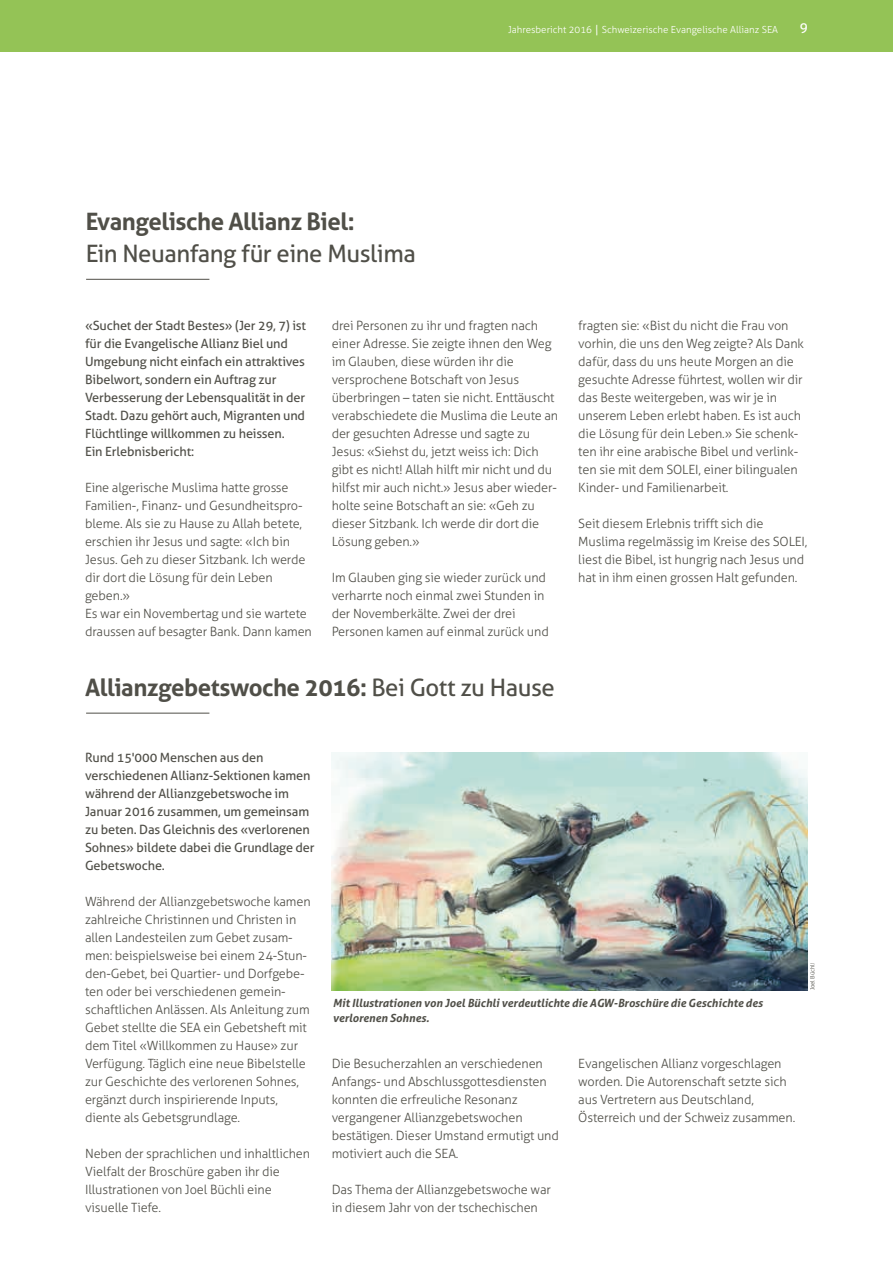
<style>
.page{position:relative;width:893px;height:1263px;background:#fff}
.page>*{position:absolute;margin:0;border:0;box-sizing:border-box;transform-origin:0 0}
.t1{font:700 24px "Aller";letter-spacing:-.02em;color:#504f48}
.t2{font:24px "Aller";letter-spacing:-.02em;color:#504f48}
.t3{font:13.5px "Aller";color:#fff}
.t4{font:300 12.75px/18px "Aller";letter-spacing:-.01em;color:#504f48}
.t5{font:12.75px/18px "Aller";letter-spacing:-.01em;color:#504f48}
.t6{font:italic 700 11.25px/15px "Aller";color:#504f48}
.t7{font:300 9.75px "Aller";color:#fff}
.t8{font:300 6px "Aller";letter-spacing:-.02em;color:#504f48}
.s1{font-family:"Kristen ITC";font-weight:400}
.s2{font-weight:400}
</style>
<div class="page">
<div style="left:0;top:0;width:893px;height:52px;background:#94c356"></div>
<hr style="left:86px;top:279px;width:123px;height:1px;background:#504f48">
<hr style="left:86px;top:713px;width:123px;height:1px;background:#504f48">
<img style="left:332px;top:753px;width:476px;height:237px">
<h1 class="t1" style="left:85px;top:207px;width:271px">Evangelische Allianz Biel:</h1>
<h1 class="t2" style="left:85px;top:238px;width:332px">Ein Neuanfang für eine Muslima</h1>
<p class="t7" style="left:508px;top:23px;width:272px">Jahresbericht 2016 <span class="s1">|</span> Schweizerische Evangelische Allianz SEA</p>
<p class="t3" style="left:800px;top:19px;width:10px">9</p>
<p class="t5" style="left:85px;top:316px;width:223px">«Suchet der Stadt Bestes» (Jer 29, 7) ist für die Evangelische Allianz Biel und Umgebung nicht einfach ein attraktives Bibelwort, sondern ein Auftrag zur Verbesserung der Lebensqualität in der Stadt. Dazu gehört auch, Migranten und Flüchtlinge willkommen zu heissen.<br>Ein Erlebnisbericht:</p>
<p class="t4" style="left:85px;top:478px;width:228px">Eine algerische Muslima hatte grosse Familien-, Finanz- und Gesundheitspro&shy;bleme. Als sie zu Hause zu Allah betete, erschien ihr Jesus und sagte: «Ich bin Jesus. Geh zu dieser Sitzbank. Ich werde dir dort die Lösung für dein Leben geben.»<br>Es war ein Novembertag und sie wartete draussen auf besagter Bank. Dann kamen</p>
<p class="t4" style="left:332px;top:316px;width:228px">drei Personen zu ihr und fragten nach einer Adresse. Sie zeigte ihnen den Weg im Glauben, diese würden ihr die versprochene Botschaft von Jesus überbringen – taten sie nicht. Enttäuscht verabschiedete die Muslima die Leute an der gesuchten Adresse und sagte zu Jesus: «Siehst du, jetzt weiss ich: Dich gibt es nicht! Allah hilft mir nicht und du hilfst mir auch nicht.» Jesus aber wieder&shy;holte seine Botschaft an sie: «Geh zu dieser Sitzbank. Ich werde dir dort die Lösung geben.»</p>
<p class="t4" style="left:332px;top:568px;width:219px">Im Glauben ging sie wieder zurück und verharrte noch einmal zwei Stunden in der Novemberkälte. Zwei der drei Personen kamen auf einmal zurück und</p>
<h1 class="t1" style="left:85px;top:673px;width:471px">Allianzgebetswoche 2016: <span class="s2">Bei Gott zu Hause</span></h1>
<p class="t4" style="left:578px;top:316px;width:227px">fragten sie: «Bist du nicht die Frau von vorhin, die uns den Weg zeigte? Als Dank dafür, dass du uns heute Morgen an die gesuchte Adresse führtest, wollen wir dir das Beste weitergeben, was wir je in unserem Leben erlebt haben. Es ist auch die Lösung für dein Leben.» Sie schenk&shy;ten ihr eine arabische Bibel und verlink&shy;ten sie mit dem SOLEI, einer bilingualen Kinder- und Familienarbeit.</p>
<p class="t4" style="left:578px;top:514px;width:231px">Seit diesem Erlebnis trifft sich die Muslima regelmässig im Kreise des SOLEI, liest die Bibel, ist hungrig nach Jesus und hat in ihm einen grossen Halt gefunden.</p>
<p class="t5" style="left:85px;top:748px;width:231px">Rund 15'000 Menschen aus den verschiedenen Allianz-Sektionen kamen während der Allianzgebetswoche im Januar 2016 zusammen, um gemeinsam zu beten. Das Gleichnis des «verlorenen Sohnes» bildete dabei die Grundlage der Gebetswoche.</p>
<p class="t4" style="left:85px;top:892px;width:227px">Während der Allianzgebetswoche kamen zahlreiche Christinnen und Christen in allen Landesteilen zum Gebet zusam&shy;men: beispielsweise bei einem 24-Stun&shy;den-Gebet, bei Quartier- und Dorfgebe&shy;ten oder bei verschiedenen gemein&shy;schaftlichen Anlässen. Als Anleitung zum Gebet stellte die SEA ein Gebetsheft mit dem Titel «Willkommen zu Hause» zur Verfügung. Täglich eine neue Bibelstelle zur Geschichte des verlorenen Sohnes, ergänzt durch inspirierende Inputs, diente als Gebetsgrundlage.</p>
<p class="t4" style="left:85px;top:1144px;width:227px">Neben der sprachlichen und inhaltlichen<br>Vielfalt der Broschüre gaben ihr die<br>Illustrationen von Joel Büchli eine visuelle Tiefe.</p>
<p class="t6" style="left:333px;top:995px;width:431px">Mit Illustrationen von Joel Büchli verdeutlichte die AGW-Broschüre die Geschichte des verlorenen Sohnes.</p>
<p class="t4" style="left:578px;top:1054px;width:219px">Evangelischen Allianz vorgeschlagen worden. Die Autorenschaft setzte sich aus Vertretern aus Deutschland, Österreich und der Schweiz zusammen.</p>
<p class="t4" style="left:332px;top:1054px;width:229px">Die Besucherzahlen an verschiedenen Anfangs- und Abschlussgottesdiensten konnten die erfreuliche Resonanz vergangener Allianzgebetswochen bestätigen. Dieser Umstand ermutigt und motiviert auch die SEA.</p>
<p class="t4" style="left:332px;top:1180px;width:221px">Das Thema der Allianzgebetswoche war in diesem Jahr von der tschechischen</p>
<p class="t8" style="left:809px;top:990px;width:29px;rotate:-90deg">Joel Büchli</p>
</div>
